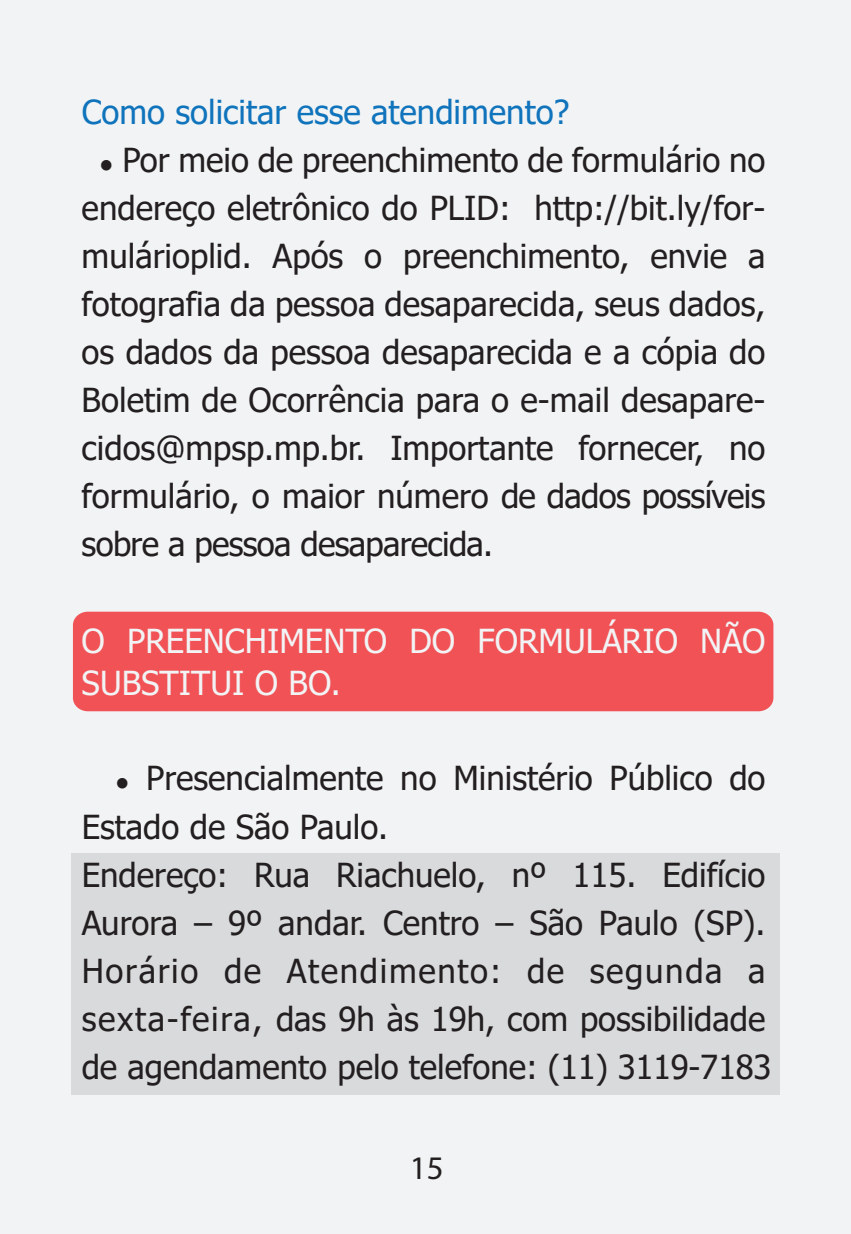
<style>
.page{position:relative;width:851px;height:1234px;background:#fff}
.page>*{position:absolute;margin:0;border:0;box-sizing:border-box;transform-origin:0 0}
.t1{font:33px/48px "Tahoma";color:#231f20;text-align:justify}
.t2{font:33px/42px "Tahoma";color:#f2f3f4}
.t3{font:33px "Tahoma";color:#1074bc}
.t4{font:33px "Myriad Pro";color:#231f20}
.s1{font-size:24px}
</style>
<div class="page">
<div style="left:0;top:0;width:850px;height:1233px;background:#f2f3f4"></div>
<div style="left:73px;top:611px;width:700px;height:100px;background:#f05256;border-radius:14px"></div>
<div style="left:71px;top:852px;width:708px;height:242px;background:#d9dadc"></div>
<p class="t3" style="left:82px;top:90px;width:489px">Como solicitar esse atendimento?</p>
<p class="t1" style="left:82px;top:138px;width:685px;text-indent:17px"><span class="s1">●</span> Por meio de preenchimento de formulário no endereço eletrônico do PLID: http://bit.ly/for&shy;mulárioplid. Após o preenchimento, envie a fotografia da pessoa desaparecida, seus dados, os dados da pessoa desaparecida e a cópia do Boletim de Ocorrência para o e-mail desapare&shy;cidos@mpsp.mp.br. Importante fornecer, no formulário, o maior número de dados possíveis sobre a pessoa desaparecida.</p>
<p class="t2" style="left:82px;top:621px;width:685px">O PREENCHIMENTO DO FORMULÁRIO NÃO<br>SUBSTITUI O BO.</p>
<p class="t1" style="left:82px;top:756px;width:691px;text-align:left;text-indent:33px"><span class="s1">●</span> Presencialmente no Ministério Público do Estado de São Paulo.<br>Endereço: Rua Riachuelo, nº 115. Edifício Aurora – 9º andar. Centro – São Paulo (SP).<br>Horário de Atendimento: de segunda a sexta-feira, das 9h às 19h, com possibilidade de agendamento pelo telefone: (11) 3119-7183</p>
<p class="t4" style="left:410px;top:1147px;width:35px">15</p>
</div>
